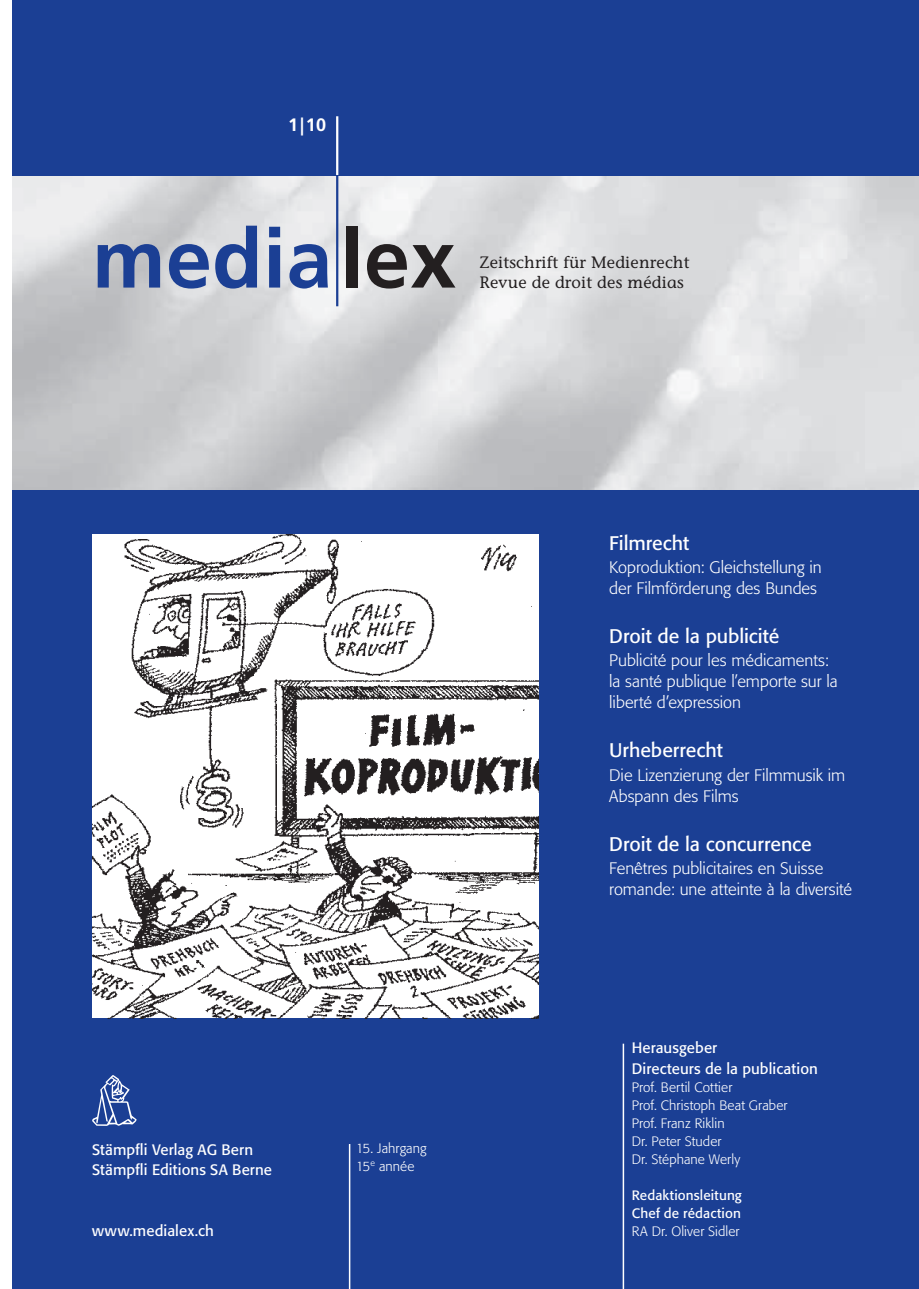
<style>
.page{position:relative;width:919px;height:1289px;background:#fff}
.page>*{position:absolute;margin:0;border:0;box-sizing:border-box;transform-origin:0 0}
.t1{font:700 82.5px "Frutiger";letter-spacing:.005em;color:#1b3f94}
.t2{font:19.5px "Formata";letter-spacing:-.005em;color:#fff}
.t3{font:700 18px "Frutiger";color:#fff}
.t4{font:300 16.5px/21px "Formata";color:#fff}
.t5{font:16.5px/19.5px "Stone Informal";letter-spacing:.01em;color:#231f20}
.t6{font:15px/20.2px "Formata";letter-spacing:.005em;color:#fff}
.t7{font:300 13.5px/18px "Formata";letter-spacing:.005em;color:#fff}
.t8{font:13.5px/18px "Formata";letter-spacing:.01em;color:#fff}
.s1{color:#231f20}
</style>
<div class="page">
<img style="left:12px;top:175px;width:906px;height:316px">
<div style="left:13px;top:0;width:905px;height:175px;background:#1b3f94"></div>
<div style="left:13px;top:490px;width:905px;height:798px;background:#1b3f94"></div>
<hr style="left:336px;top:116px;width:2px;height:59px;background:#fff">
<hr style="left:336px;top:175px;width:2px;height:131px;background:#1b3f94">
<img style="left:92px;top:534px;width:447px;height:484px">
<hr style="left:349px;top:1143px;width:1px;height:145px;background:#fff">
<hr style="left:622px;top:1043px;width:2px;height:245px;background:#fff">
<svg style="left:92px;top:1075px;width:45px;height:50px"></svg>
<p class="t3" style="left:288px;top:114px;width:39px">1|10</p>
<h1 class="t1" style="left:92px;top:210px;width:365px">media<span class="s1">lex</span></h1>
<p class="t5" style="left:479px;top:252px;width:211px">Zeitschrift für Medienrecht<br>Revue de droit des médias</p>
<p class="t6" style="left:92px;top:1139px;width:181px">Stämpfli Verlag AG Bern<br>Stämpfli Editions SA Berne</p>
<p class="t6" style="left:92px;top:1220px;width:123px">www.medialex.ch</p>
<p class="t7" style="left:356px;top:1139px;width:72px">15. Jahrgang<br>15<sup>e</sup> année</p>
<p class="t2" style="left:609px;top:531px;width:82px">Filmrecht</p>
<p class="t4" style="left:609px;top:557px;width:214px">Koproduktion: Gleichstellung in der Filmförderung des Bundes</p>
<p class="t2" style="left:609px;top:624px;width:172px">Droit de la publicité</p>
<p class="t4" style="left:609px;top:650px;width:230px">Publicité pour les médicaments: la santé publique l’emporte sur la liberté d’expression</p>
<p class="t2" style="left:609px;top:738px;width:115px">Urheberrecht</p>
<p class="t4" style="left:609px;top:764px;width:237px">Die Lizenzierung der Filmmusik im<br>Abspann des Films</p>
<p class="t2" style="left:609px;top:831px;width:204px">Droit de la concurrence</p>
<p class="t4" style="left:609px;top:857px;width:244px">Fenêtres publicitaires en Suisse romande: une atteinte à la diversité</p>
<p class="t6" style="left:631px;top:1037px;width:187px">Herausgeber<br>Directeurs de la publication</p>
<p class="t7" style="left:631px;top:1078px;width:157px">Prof. Bertil Cottier<br>Prof. Christoph Beat Graber<br>Prof. Franz Riklin<br>Dr. Peter Studer<br>Dr. Stéphane Werly</p>
<p class="t8" style="left:631px;top:1185px;width:112px">Redaktionsleitung<br>Chef de rédaction</p>
<p class="t7" style="left:631px;top:1222px;width:109px">RA Dr. Oliver Sidler</p>
</div>
